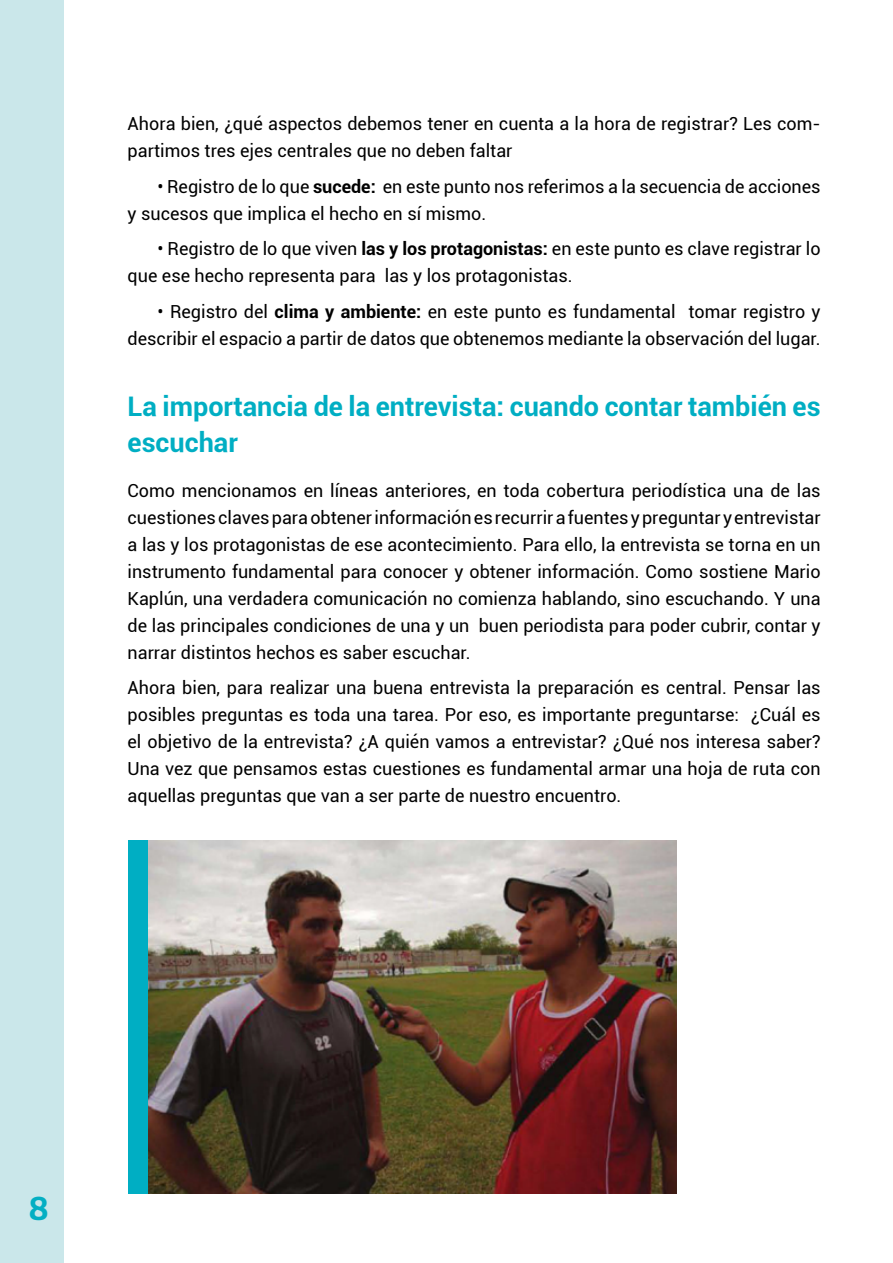
<style>
.page{position:relative;width:893px;height:1263px;background:#fff}
.page>*{position:absolute;margin:0;border:0;box-sizing:border-box;transform-origin:0 0}
.t1{font:700 31.5px "Encode Sans Narrow";color:#04afc3}
.t2{font:700 27px/36px "Roboto";color:#00aec3}
.t3{font:18px/27px "Roboto";color:#000}
.s1{font-weight:700}
</style>
<div class="page">
<img style="left:147px;top:840px;width:529px;height:353px">
<div style="left:128px;top:840px;width:19px;height:353px;background:#00aec3"></div>
<div style="left:0;top:0;width:64px;height:1263px;background:#cae7ea"></div>
<p class="t3" style="left:128px;top:110px;width:695px">Ahora bien, ¿qué aspectos debemos tener en cuenta a la hora de registrar? Les com&shy;partimos tres ejes centrales que no deben faltar</p>
<p class="t3" style="left:128px;top:172px;width:695px;text-indent:30px">• Registro de lo que <span class="s1">sucede:</span> en este punto nos referimos a la secuencia de acciones y sucesos que implica el hecho en sí mismo.</p>
<p class="t3" style="left:128px;top:235px;width:695px;text-indent:30px">• Registro de lo que viven <span class="s1">las y los protagonistas:</span> en este punto es clave registrar lo que ese hecho representa para las y los protagonistas.</p>
<p class="t3" style="left:128px;top:297px;width:695px;text-align:right">• Registro del <span class="s1">clima y ambiente:</span> en este punto es fundamental tomar registro y describir el espacio a partir de datos que obtenemos mediante la observación del lugar.</p>
<h2 class="t2" style="left:128px;top:388px;width:695px">La importancia de la entrevista: cuando contar también es escuchar</h2>
<p class="t3" style="left:128px;top:476px;width:695px;text-align:justify">Como mencionamos en líneas anteriores, en toda cobertura periodística una de las cuestiones claves para obtener información es recurrir a fuentes y preguntar y entrevistar a las y los protagonistas de ese acontecimiento. Para ello, la entrevista se torna en un instrumento fundamental para conocer y obtener información. Como sostiene Mario Kaplún, una verdadera comunicación no comienza hablando, sino escuchando. Y una de las principales condiciones de una y un buen periodista para poder cubrir, contar y narrar distintos hechos es saber escuchar.</p>
<p class="t3" style="left:128px;top:673px;width:695px;text-align:justify">Ahora bien, para realizar una buena entrevista la preparación es central. Pensar las posibles preguntas es toda una tarea. Por eso, es importante preguntarse: ¿Cuál es el objetivo de la entrevista? ¿A quién vamos a entrevistar? ¿Qué nos interesa saber?<br>Una vez que pensamos estas cuestiones es fundamental armar una hoja de ruta con aquellas preguntas que van a ser parte de nuestro encuentro.</p>
<h1 class="t1" style="left:29px;top:1188px;width:21px">8</h1>
</div>
